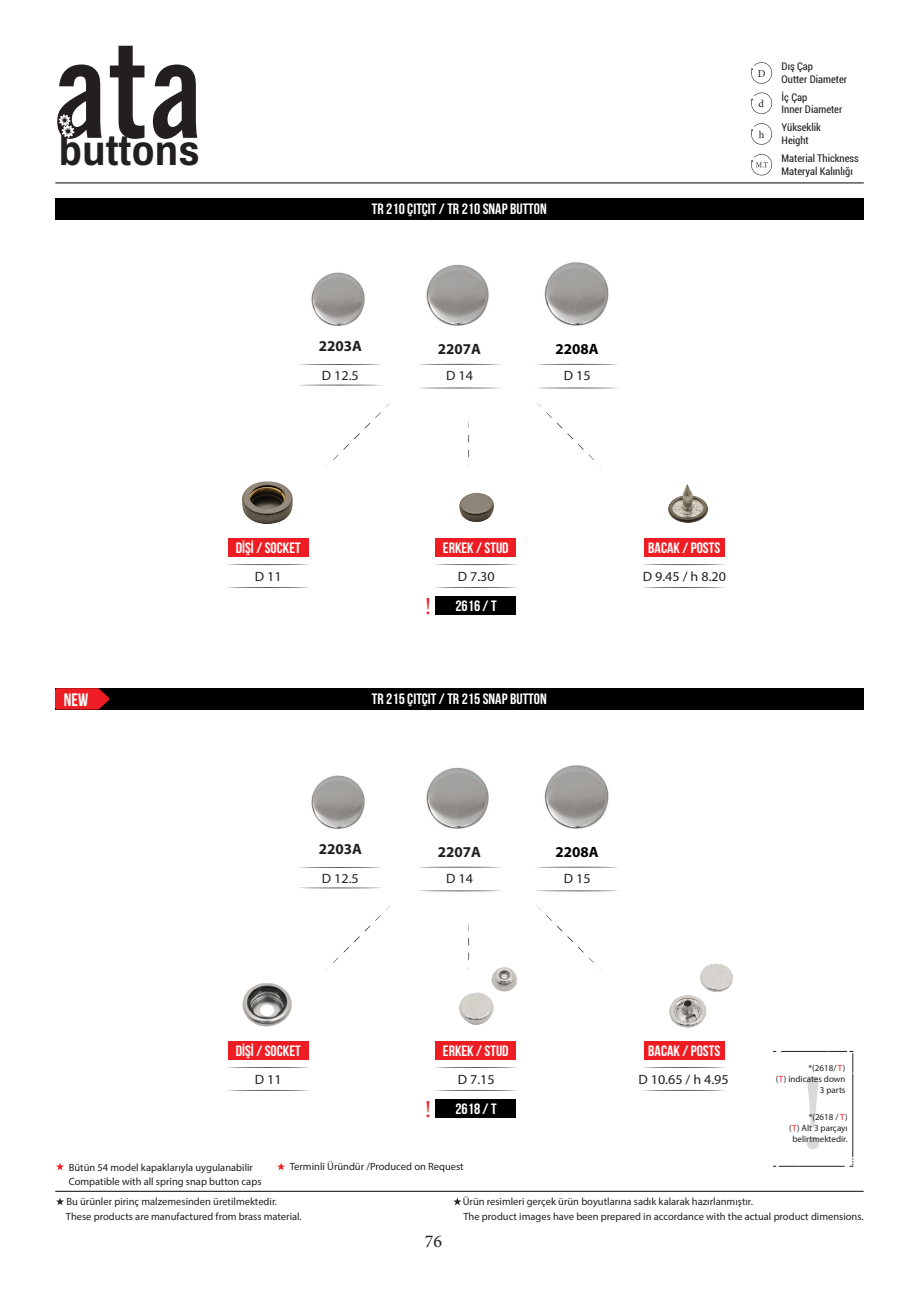
<style>
.page{position:relative;width:919px;height:1289px;background:#fff}
.page>*{position:absolute;margin:0;border:0;box-sizing:border-box;transform-origin:0 0}
.t1{font:108px "Minion Pro";color:#231f20}
.t2{font:700 42.45px "Archivo Narrow";color:#231f20;scale:1.11 1}
.t3{font:24.15px "Minion Pro";color:#ee1d23}
.t4{font:700 18px "Bebas Neue";color:#fff}
.t5{font:18px "Minion Pro";color:#231f20}
.t6{font:700 15px "Bebas Neue";color:#fff;scale:1.04 1}
.t7{font:700 15px "Myriad Pro";color:#231f20}
.t8{font:700 15px "Myriad Pro";color:#000}
.t9{font:13.5px "Myriad Pro";color:#231f20;scale:1.04 1}
.t10{font:10.5px "Myriad Pro";color:#231f20}
.t11{font:condensed 10.5px/12.6px "Roboto";color:#231f20}
.t12{font:10.5px "Minion Pro";color:#231f20}
.t13{font:9px "Myriad Pro";color:#231f20}
.s1{color:#ee1d23}
</style>
<div class="page">
<hr style="left:55px;top:182px;width:808px;height:1px;background:#231f20">
<hr style="left:55px;top:1190px;width:808px;height:1px;background:#231f20">
<svg style="left:57px;top:46px;width:140px;height:93px"></svg>
<svg style="left:453px;top:1197px;width:8px;height:8px"></svg>
<svg style="left:56px;top:1197px;width:8px;height:8px"></svg>
<svg style="left:750px;top:62px;width:22px;height:22px"></svg>
<svg style="left:750px;top:92px;width:22px;height:22px"></svg>
<svg style="left:750px;top:123px;width:22px;height:22px"></svg>
<svg style="left:750px;top:154px;width:22px;height:22px"></svg>
<img style="left:669px;top:995px;width:38px;height:33px">
<img style="left:459px;top:992px;width:35px;height:33px">
<img style="left:242px;top:983px;width:50px;height:44px">
<div style="left:55px;top:198px;width:808px;height:22px;background:#000"></div>
<div style="left:55px;top:688px;width:808px;height:21px;background:#000"></div>
<svg style="left:55px;top:688px;width:54px;height:21px"></svg>
<svg style="left:56px;top:1162px;width:8px;height:8px"></svg>
<svg style="left:277px;top:1162px;width:8px;height:8px"></svg>
<svg style="left:299px;top:364px;width:83px;height:1px"></svg>
<svg style="left:299px;top:867px;width:83px;height:1px"></svg>
<svg style="left:418px;top:364px;width:83px;height:1px"></svg>
<svg style="left:429px;top:866px;width:61px;height:1px"></svg>
<svg style="left:536px;top:364px;width:83px;height:1px"></svg>
<svg style="left:547px;top:866px;width:61px;height:1px"></svg>
<svg style="left:304px;top:384px;width:73px;height:1px"></svg>
<svg style="left:299px;top:887px;width:83px;height:1px"></svg>
<svg style="left:421px;top:387px;width:77px;height:1px"></svg>
<svg style="left:418px;top:890px;width:83px;height:1px"></svg>
<svg style="left:538px;top:387px;width:78px;height:1px"></svg>
<svg style="left:536px;top:890px;width:83px;height:1px"></svg>
<img style="left:311px;top:272px;width:54px;height:54px">
<img style="left:311px;top:775px;width:54px;height:53px">
<img style="left:426px;top:264px;width:63px;height:62px">
<img style="left:426px;top:767px;width:63px;height:61px">
<img style="left:544px;top:262px;width:65px;height:64px">
<img style="left:544px;top:765px;width:65px;height:63px">
<div style="left:644px;top:538px;width:80px;height:18px;background:#ee1d23"></div>
<div style="left:644px;top:1041px;width:80px;height:18px;background:#ee1d23"></div>
<div style="left:435px;top:538px;width:81px;height:18px;background:#ee1d23"></div>
<div style="left:435px;top:1041px;width:81px;height:18px;background:#ee1d23"></div>
<svg style="left:435px;top:564px;width:82px;height:1px"></svg>
<svg style="left:435px;top:1067px;width:82px;height:1px"></svg>
<svg style="left:435px;top:587px;width:82px;height:1px"></svg>
<svg style="left:465px;top:1089px;width:22px;height:1px"></svg>
<div style="left:435px;top:596px;width:81px;height:18px;background:#000"></div>
<div style="left:435px;top:1099px;width:81px;height:18px;background:#000"></div>
<svg style="left:642px;top:564px;width:83px;height:1px"></svg>
<svg style="left:642px;top:1067px;width:83px;height:1px"></svg>
<svg style="left:642px;top:587px;width:83px;height:1px"></svg>
<svg style="left:673px;top:1089px;width:21px;height:1px"></svg>
<svg style="left:308px;top:538px;width:1px;height:18px"></svg>
<svg style="left:308px;top:1041px;width:1px;height:18px"></svg>
<div style="left:228px;top:538px;width:80px;height:18px;background:#ee1d23"></div>
<div style="left:228px;top:1041px;width:80px;height:18px;background:#ee1d23"></div>
<svg style="left:227px;top:564px;width:83px;height:1px"></svg>
<svg style="left:227px;top:1067px;width:83px;height:1px"></svg>
<svg style="left:227px;top:587px;width:83px;height:1px"></svg>
<svg style="left:258px;top:1089px;width:21px;height:1px"></svg>
<svg style="left:537px;top:403px;width:65px;height:65px"></svg>
<svg style="left:333px;top:403px;width:57px;height:57px"></svg>
<svg style="left:536px;top:905px;width:65px;height:65px"></svg>
<svg style="left:333px;top:905px;width:58px;height:58px"></svg>
<img style="left:242px;top:482px;width:50px;height:41px">
<img style="left:459px;top:492px;width:34px;height:29px">
<img style="left:668px;top:484px;width:39px;height:38px">
<svg style="left:773px;top:1051px;width:80px;height:115px"></svg>
<img style="left:489px;top:967px;width:29px;height:26px">
<img style="left:700px;top:963px;width:33px;height:29px">
<h2 class="t2" style="left:59px;top:124px;width:129px">buttons</h2>
<p class="t6" style="left:372px;top:201px;width:170px">TR 210 ÇITÇIT / TR 210 SNAP BUTTON</p>
<p class="t7" style="left:319px;top:336px;width:45px">2203A</p>
<p class="t9" style="left:322px;top:367px;width:37px">D 12.5</p>
<p class="t7" style="left:438px;top:339px;width:45px">2207A</p>
<p class="t9" style="left:446px;top:367px;width:27px">D 14</p>
<p class="t8" style="left:555px;top:339px;width:45px">2208A</p>
<p class="t9" style="left:563px;top:367px;width:27px">D 15</p>
<p class="t12" style="left:757px;top:66px;width:9px">D</p>
<p class="t12" style="left:758px;top:97px;width:7px">d</p>
<p class="t12" style="left:758px;top:127px;width:7px">h</p>
<p class="t11" style="left:781px;top:60px;width:67px">Dış Çap<br>Outter Diameter</p>
<p class="t11" style="left:781px;top:90px;width:62px">İç Çap<br>Inner Diameter</p>
<p class="t11" style="left:781px;top:121px;width:41px">Yükseklik<br>Height</p>
<p class="t11" style="left:781px;top:152px;width:79px">Material Thickness<br>Materyal Kalınlığı</p>
<p class="t6" style="left:236px;top:540px;width:64px">DİŞİ / SOCKET</p>
<p class="t9" style="left:255px;top:568px;width:27px">D 11</p>
<p class="t3" style="left:424px;top:590px;width:8px">!</p>
<p class="t6" style="left:443px;top:540px;width:65px">ERKEK / STUD</p>
<p class="t9" style="left:457px;top:568px;width:37px">D 7.30</p>
<p class="t6" style="left:455px;top:598px;width:41px">2616 / T</p>
<p class="t4" style="left:64px;top:689px;width:26px">NEW</p>
<p class="t6" style="left:372px;top:690px;width:170px">TR 215 ÇITÇIT / TR 215 SNAP BUTTON</p>
<p class="t6" style="left:648px;top:539px;width:71px">BACAK / POSTS</p>
<p class="t9" style="left:642px;top:568px;width:82px">D 9.45 / h 8.20</p>
<p class="t7" style="left:319px;top:839px;width:45px">2203A</p>
<p class="t9" style="left:322px;top:870px;width:37px">D 12.5</p>
<p class="t7" style="left:438px;top:841px;width:45px">2207A</p>
<p class="t9" style="left:446px;top:870px;width:27px">D 14</p>
<p class="t8" style="left:555px;top:841px;width:45px">2208A</p>
<p class="t9" style="left:563px;top:870px;width:27px">D 15</p>
<p class="t6" style="left:236px;top:1042px;width:64px">DİŞİ / SOCKET</p>
<p class="t9" style="left:255px;top:1071px;width:27px">D 11</p>
<p class="t3" style="left:424px;top:1092px;width:8px">!</p>
<p class="t6" style="left:443px;top:1042px;width:65px">ERKEK / STUD</p>
<p class="t9" style="left:457px;top:1071px;width:37px">D 7.15</p>
<p class="t6" style="left:455px;top:1100px;width:41px">2618 / T</p>
<p class="t10" style="left:69px;top:1161px;width:186px">Bütün 54 model kapaklarıyla uygulanabilir</p>
<p class="t10" style="left:69px;top:1174px;width:194px">Compatible with all spring snap button caps</p>
<p class="t10" style="left:290px;top:1160px;width:175px">Terminli Üründür /Produced on Request</p>
<p class="t6" style="left:648px;top:1042px;width:71px">BACAK / POSTS</p>
<p class="t9" style="left:638px;top:1071px;width:88px">D 10.65 / h 4.95</p>
<p class="t10" style="left:66px;top:1195px;width:212px">Bu ürünler pirinç malzemesinden üretilmektedir.</p>
<p class="t10" style="left:462px;top:1195px;width:292px">Ürün resimleri gerçek ürün boyutlarına sadık kalarak hazırlanmıştır.</p>
<p class="t13" style="left:808px;top:1062px;width:38px">*(2618/ <span class="s1">T</span>)</p>
<p class="t13" style="left:775px;top:1073px;width:71px">(<span class="s1">T</span>) indicates down</p>
<p class="t13" style="left:819px;top:1084px;width:27px">3 parts</p>
<p class="t13" style="left:808px;top:1111px;width:40px">*(2618 / <span class="s1">T</span>)</p>
<p class="t13" style="left:789px;top:1122px;width:60px">(<span class="s1">T</span>) Alt 3 parçayı</p>
<p class="t13" style="left:792px;top:1133px;width:57px">belirtmektedir.</p>
<h1 class="t1" style="left:798px;top:1041px;width:31px">!</h1>
<p class="t10" style="left:66px;top:1209px;width:237px">These products are manufactured from brass material.</p>
<p class="t10" style="left:463px;top:1209px;width:401px">The product images have been prepared in accordance with the actual product dimensions.</p>
<h3 class="t5" style="left:424px;top:1228px;width:19px">76</h3>
</div>
